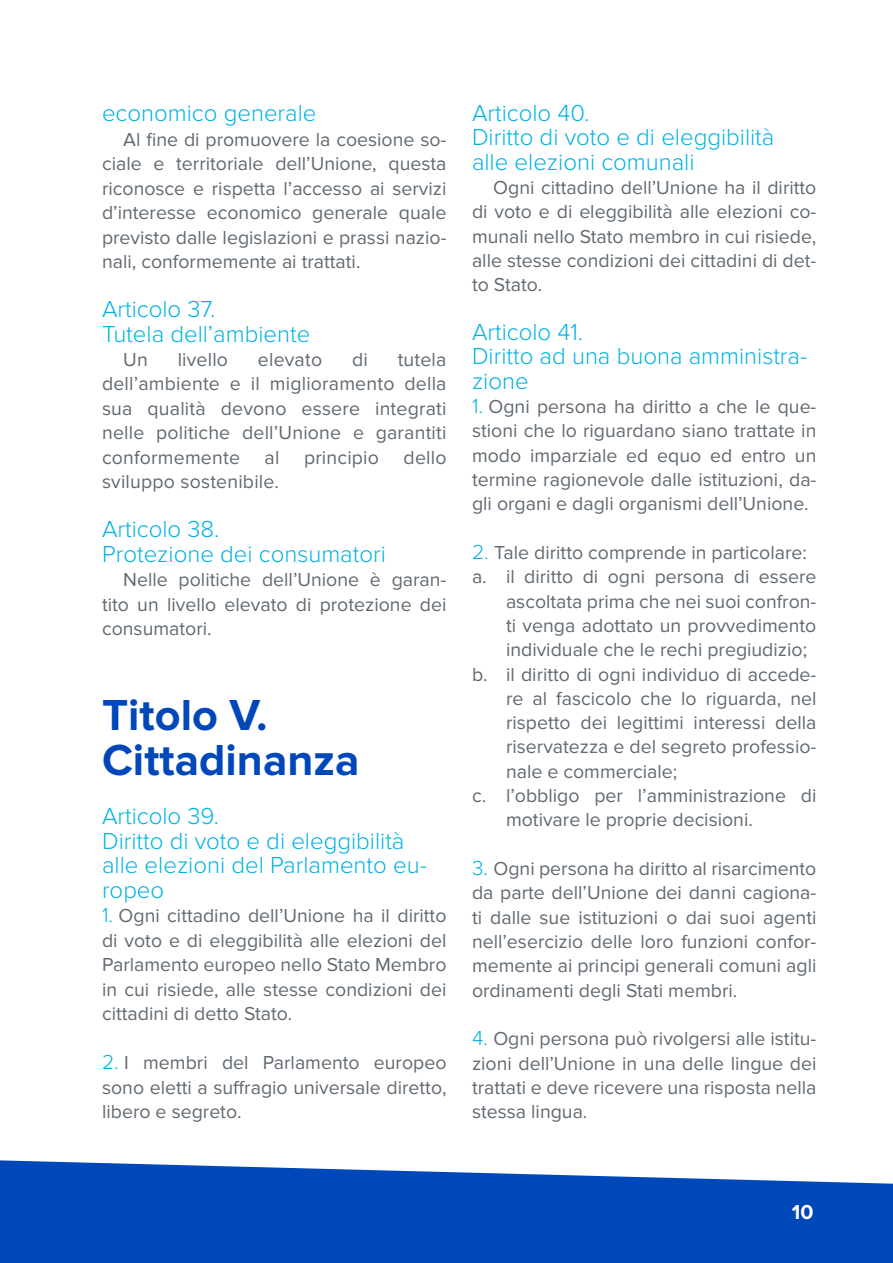
<style>
.page{position:relative;width:893px;height:1263px;background:#fff}
.page>*{position:absolute;margin:0;border:0;box-sizing:border-box;transform-origin:0 0}
.t1{font:700 45px/45.5px "Proxima Nova";color:#0047ba}
.t2{font:300 24px/24.5px "Proxima Nova";color:#00b3e3}
.t3{font:700 21px "Proxima Nova";color:#fff}
.t4{font:19.5px/24.5px "Proxima Nova";color:#616971;text-align:justify}
.s1{font-weight:300;font-size:21px;color:#00b3e3}
</style>
<div class="page">
<svg style="left:0;top:1160px;width:893px;height:103px;background:#1d5cc2"></svg>
<p class="t2" style="left:102px;top:101px;width:216px">economico generale</p>
<p class="t4" style="left:102px;top:127px;width:346px;text-indent:21px">Al fine di promuovere la coesione so&shy;ciale e territoriale dell’Unione, questa riconosce e rispetta l’accesso ai servizi d’interesse economico generale quale previsto dalle legislazioni e prassi nazio&shy;nali, conformemente ai trattati.</p>
<p class="t2" style="left:102px;top:297px;width:210px">Articolo 37.<br>Tutela dell’ambiente</p>
<p class="t4" style="left:123px;top:348px;width:26px">Un</p>
<p class="t4" style="left:178px;top:348px;width:52px">livello</p>
<p class="t4" style="left:258px;top:348px;width:66px">elevato</p>
<p class="t4" style="left:352px;top:348px;width:17px">di</p>
<p class="t4" style="left:102px;top:348px;width:346px;text-indent:296px">tutela dell’ambiente e il miglioramento della sua qualità devono essere integrati nelle politiche dell’Unione e garantiti conformemente</p>
<p class="t4" style="left:265px;top:445px;width:16px">al</p>
<p class="t4" style="left:304px;top:445px;width:77px">principio</p>
<p class="t4" style="left:404px;top:445px;width:44px">dello</p>
<p class="t4" style="left:102px;top:470px;width:178px">sviluppo sostenibile.</p>
<p class="t2" style="left:102px;top:517px;width:285px">Articolo 38.<br>Protezione dei consumatori</p>
<p class="t4" style="left:102px;top:568px;width:346px;text-indent:21px">Nelle politiche dell’Unione è garan&shy;tito un livello elevato di protezione dei consumatori.</p>
<h1 class="t1" style="left:102px;top:693px;width:259px">Titolo V.<br>Cittadinanza</h1>
<p class="t2" style="left:102px;top:804px;width:326px">Articolo 39.<br>Diritto di voto e di eleggibilità alle elezioni del Parlamento eu&shy;ropeo</p>
<p class="t4" style="left:102px;top:904px;width:346px"><span class="s1">1.</span> Ogni cittadino dell’Unione ha il diritto di voto e di eleggibilità alle elezioni del Parlamento europeo nello Stato Membro in cui risiede, alle stesse condizioni dei cittadini di detto Stato.</p>
<p class="t4" style="left:102px;top:1051px;width:346px"><span class="s1">2.</span> I membri del Parlamento europeo sono eletti a suffragio universale diretto, libero e segreto.</p>
<p class="t2" style="left:472px;top:101px;width:304px">Articolo 40.<br>Diritto di voto e di eleggibilità alle elezioni comunali</p>
<p class="t4" style="left:472px;top:176px;width:346px;text-indent:21px">Ogni cittadino dell’Unione ha il diritto di voto e di eleggibilità alle elezioni co&shy;munali nello Stato membro in cui risiede, alle stesse condizioni dei cittadini di det&shy;to Stato.</p>
<p class="t2" style="left:472px;top:320px;width:337px">Articolo 41.<br>Diritto ad una buona amministra&shy;zione</p>
<p class="t4" style="left:472px;top:395px;width:346px"><span class="s1">1.</span> Ogni persona ha diritto a che le que&shy;stioni che lo riguardano siano trattate in modo imparziale ed equo ed entro un termine ragionevole dalle istituzioni, da&shy;gli organi e dagli organismi dell’Unione.</p>
<p class="t4" style="left:472px;top:540px;width:336px"><span class="s1">2.</span> Tale diritto comprende in particolare:</p>
<p class="t4" style="left:472px;top:565px;width:346px">a. il diritto di ogni persona di essere</p>
<p class="t4" style="left:506px;top:589px;width:312px">ascoltata prima che nei suoi confron-</p>
<p class="t4" style="left:506px;top:613px;width:312px">ti venga adottato un provvedimento</p>
<p class="t4" style="left:506px;top:638px;width:303px">individuale che le rechi pregiudizio;</p>
<p class="t4" style="left:472px;top:662px;width:346px">b. il diritto di ogni individuo di accede-</p>
<p class="t4" style="left:506px;top:686px;width:312px">re al fascicolo che lo riguarda, nel</p>
<p class="t4" style="left:506px;top:711px;width:312px">rispetto dei legittimi interessi della</p>
<p class="t4" style="left:506px;top:735px;width:312px">riservatezza e del segreto professio-</p>
<p class="t4" style="left:506px;top:759px;width:173px">nale e commerciale;</p>
<p class="t4" style="left:472px;top:784px;width:346px">c. l’obbligo per l’amministrazione di</p>
<p class="t4" style="left:506px;top:808px;width:248px">motivare le proprie decisioni.</p>
<p class="t4" style="left:472px;top:857px;width:346px"><span class="s1">3.</span> Ogni persona ha diritto al risarcimento da parte dell’Unione dei danni cagiona&shy;ti dalle sue istituzioni o dai suoi agenti nell’esercizio delle loro funzioni confor&shy;memente ai principi generali comuni agli ordinamenti degli Stati membri.</p>
<p class="t4" style="left:472px;top:1027px;width:346px"><span class="s1">4.</span> Ogni persona può rivolgersi alle istitu&shy;zioni dell’Unione in una delle lingue dei trattati e deve ricevere una risposta nella stessa lingua.</p>
<p class="t3" style="left:792px;top:1199px;width:23px">10</p>
</div>
